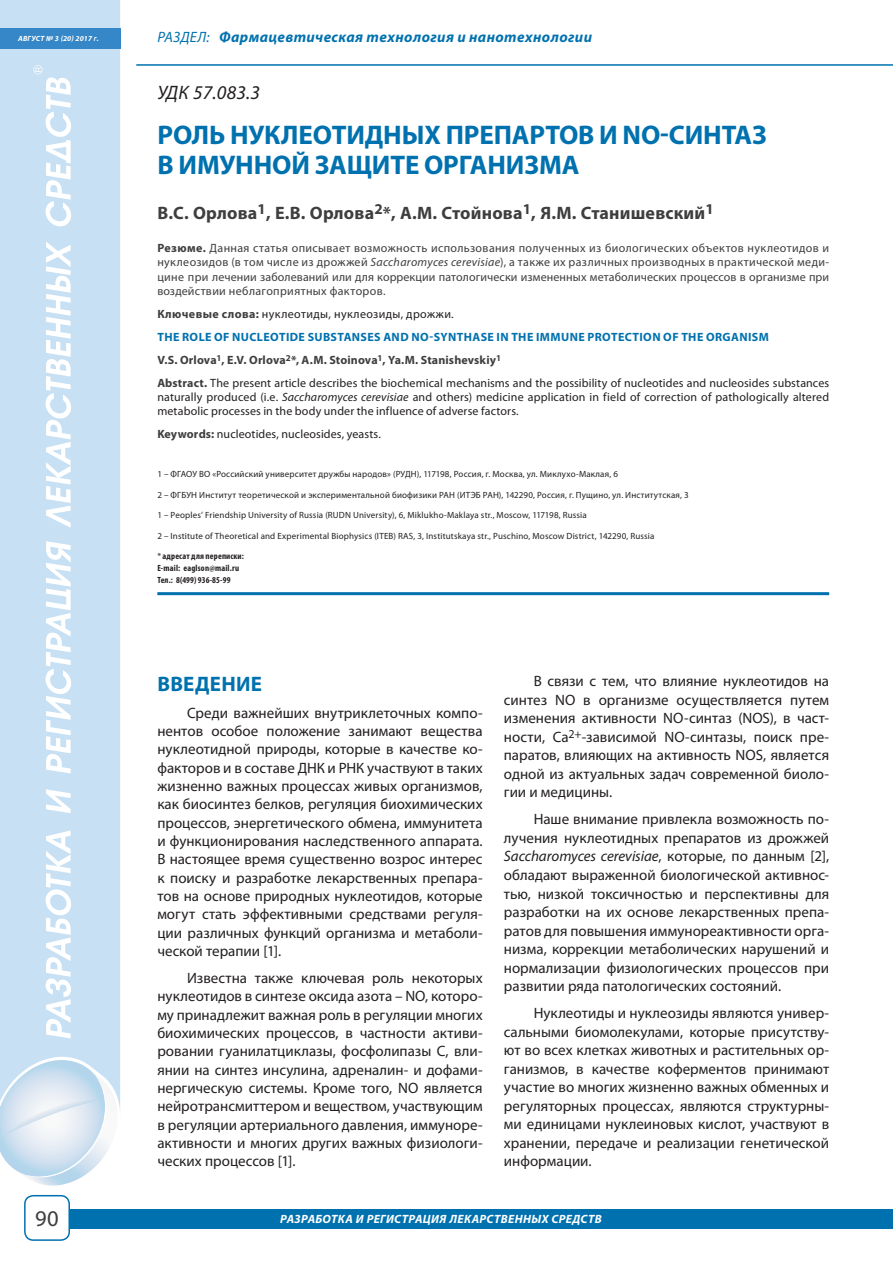
<style>
.page{position:relative;width:893px;height:1263px;background:#fff}
.page>*{position:absolute;margin:0;border:0;box-sizing:border-box;transform-origin:0 0}
.Normal__Web{font:700 27px/30px "Myriad Pro";letter-spacing:-.005em;color:#0071af}
.Заголовок_3_copy{font:22.5px "Myriad Pro";color:#3e3e3f}
.Основной{font:700 21px "Myriad Pro";letter-spacing:.01em;color:#0071af}
.TM_lid{font:italic 19.5px "Myriad Pro";letter-spacing:.01em;color:#231f20}
.TM_lid-2{font:700 18px "Myriad Pro";letter-spacing:.01em;color:#3e3e3f}
.Основной-2{font:15px/18.3px "Myriad Pro";color:#231f20;text-align:justify}
.t1{font:italic 700 15px "Myriad Pro";letter-spacing:.025em;color:#0071af}
.TM_lid-3{font:12px/14.4px "Myriad Pro";letter-spacing:.025em;color:#3e3e3f;text-align:justify}
.TM_lid-4{font:12px/14.4px "Myriad Pro";letter-spacing:.01em;color:#231f20;text-align:justify}
.TM_lid-5{font:700 12px "Myriad Pro";letter-spacing:.03em;color:#0071af}
.TM_lid-6{font:700 12px "Myriad Pro";letter-spacing:.01em;color:#3e3e3f}
.TM_lid-7{font:12px "Myriad Pro";letter-spacing:.03em;color:#231f20}
.t2{font:italic 700 12px "Myriad Pro";letter-spacing:.03em;color:#fff}
.TM_lid-8{font:9px "Myriad Pro";letter-spacing:.015em;color:#231f20}
.TM_lid-9{font:700 condensed 9px "Myriad Pro";letter-spacing:.02em;color:#231f20}
.t3{font:italic 700 7.5px "Myriad Pro";letter-spacing:.03em;color:#fff}
.s1{font-size:6px}
.s2{font-weight:400}
.s3{font-weight:700}
.s4{font-style:italic}
.s5{font-weight:700;color:#3e3e3f}
.s6{font-weight:400;font-stretch:normal}
</style>
<div class="page">
<div style="left:70px;top:1209px;width:823px;height:20px;background:#0071af"></div>
<div style="left:24px;top:1195px;width:46px;height:46px;border:2px solid #0071af;border-radius:9px"></div>
<div style="left:0;top:0;width:120px;height:1109px;background:#c7e0f3"></div>
<svg style="left:46px;top:830px;width:25px;height:208px"></svg>
<svg style="left:46px;top:789px;width:25px;height:24px"></svg>
<svg style="left:46px;top:541px;width:25px;height:232px"></svg>
<svg style="left:46px;top:241px;width:25px;height:287px"></svg>
<svg style="left:0;top:1060px;width:118px;height:125px"></svg>
<svg style="left:33px;top:65px;width:38px;height:161px"></svg>
<div style="left:0;top:28px;width:120px;height:20px;background:#3687c7"></div>
<hr style="left:136px;top:64px;width:757px;height:2px;background:#0071af">
<hr style="left:157px;top:592px;width:672px;height:3px;background:#0071af">
<p class="t3" style="left:18px;top:34px;width:82px">АВГУСТ № 3 (20) 2017 <span class="s1">Г</span>.</p>
<p class="Заголовок_3_copy" style="left:35px;top:1205px;width:25px">90</p>
<p class="t1" style="left:157px;top:28px;width:436px"><span class="s2">РАЗДЕЛ:</span> Фармацевтическая технология и нанотехнологии</p>
<p class="TM_lid" style="left:157px;top:81px;width:104px">УДК 57.083.3</p>
<p class="Normal__Web" style="left:158px;top:119px;width:611px">РОЛЬ НУКЛЕОТИДНЫХ ПРЕПАРТОВ И NO-СИНТАЗ<br>В ИМУННОЙ ЗАЩИТЕ ОРГАНИЗМА</p>
<p class="TM_lid-2" style="left:157px;top:201px;width:558px">В.С. Орлова<sup>1</sup>, Е.В. Орлова<sup>2</sup>*, А.М. Стойнова<sup>1</sup>, Я.М. Станишевский<sup>1</sup></p>
<p class="TM_lid-3" style="left:157px;top:240px;width:673px"><span class="s3">Резюме.</span> Данная статья описывает возможность использования полученных из биологических объектов нуклеотидов и нуклеозидов (в том числе из дрожжей <span class="s4">Saccharomyces cerevisiae</span>), а также их различных производных в практической меди&shy;цине при лечении заболеваний или для коррекции патологически измененных метаболических процессов в организме при воздействии неблагоприятных факторов.</p>
<p class="TM_lid-7" style="left:157px;top:306px;width:298px"><span class="s5">Ключевые слова:</span> нуклеотиды, нуклеозиды, дрожжи.</p>
<p class="TM_lid-5" style="left:157px;top:329px;width:613px">THE ROLE OF NUCLEOTIDE SUBSTANSES AND NO-SYNTHASE IN THE IMMUNE PROTECTION OF THE ORGANISM</p>
<p class="TM_lid-6" style="left:157px;top:352px;width:345px">V.S. Orlova<sup>1</sup>, E.V. Orlova<sup>2</sup>*, A.M. Stoinova<sup>1</sup>, Ya.M. Stanishevskiy<sup>1</sup></p>
<p class="TM_lid-4" style="left:157px;top:375px;width:673px"><span class="s5">Abstract.</span> The present article describes the biochemical mechanisms and the possibility of nucleotides and nucleosides substances naturally produced (i.e. <span class="s4">Saccharomyces cerevisiae</span> and others) medicine application in field of correction of pathologically altered metabolic processes in the body under the influence of adverse factors.</p>
<p class="TM_lid-4" style="left:157px;top:427px;width:225px"><span class="s5">Keywords:</span> nucleotides, nucleosides, yeasts.</p>
<p class="TM_lid-8" style="left:157px;top:468px;width:462px">1 – ФГАОУ ВО «Российский университет дружбы народов» (РУДН), 117198, Россия, г. Москва, ул. Миклухо-Маклая, 6</p>
<p class="TM_lid-8" style="left:157px;top:489px;width:533px">2 – ФГБУН Институт теоретической и экспериментальной биофизики РАН (ИТЭБ РАН), 142290, Россия, г. Пущино, ул. Институтская, 3</p>
<p class="TM_lid-8" style="left:157px;top:509px;width:431px">1 – Peoples’ Friendship University of Russia (RUDN University), 6, Miklukho-Maklaya str., Moscow, 117198, Russia</p>
<p class="TM_lid-8" style="left:157px;top:530px;width:499px">2 – Institute of Theoretical and Experimental Biophysics (ITEB) RAS, 3, Institutskaya str., Puschino, Moscow District, 142290, Russia</p>
<p class="TM_lid-9" style="left:157px;top:550px;width:88px"><span class="s6">*</span> адресат для переписки:</p>
<p class="TM_lid-9" style="left:157px;top:562px;width:83px">E-mail: eaglson@mail.ru</p>
<p class="TM_lid-9" style="left:157px;top:574px;width:75px">Тел.: 8(499) 936-85-99</p>
<p class="Основной" style="left:158px;top:670px;width:106px">ВВЕДЕНИЕ</p>
<p class="Основной-2" style="left:157px;top:703px;width:327px;text-indent:30px">Среди важнейших внутриклеточных компо&shy;нентов особое положение занимают вещества нуклеотидной природы, которые в качестве ко&shy;факторов и в составе ДНК и РНК участвуют в таких жизненно важных процессах живых организмов, как биосинтез белков, регуляция биохимических процессов, энергетического обмена, иммунитета и функционирования наследственного аппарата.<br>В настоящее время существенно возрос интерес к поиску и разработке лекарственных препара&shy;тов на основе природных нуклеотидов, которые могут стать эффективными средствами регуля&shy;ции различных функций организма и метаболи&shy;ческой терапии [1].</p>
<p class="Основной-2" style="left:157px;top:968px;width:327px;text-indent:30px">Известна также ключевая роль некоторых нуклеотидов в синтезе оксида азота – NO, которо&shy;му принадлежит важная роль в регуляции многих биохимических процессов, в частности активи&shy;ровании гуанилатциклазы, фосфолипазы С, вли&shy;янии на синтез инсулина, адреналин- и дофами&shy;нергическую системы. Кроме того, NO является нейротрансмиттером и веществом, участвующим в регуляции артериального давления, иммуноре&shy;активности и многих других важных физиологи&shy;ческих процессов [1].</p>
<p class="Основной-2" style="left:504px;top:672px;width:327px;text-indent:30px">В связи с тем, что влияние нуклеотидов на синтез NO в организме осуществляется путем изменения активности NO-синтаз (NOS), в част&shy;ности, Ca<sup>2+</sup>-зависимой NO-синтазы, поиск пре&shy;паратов, влияющих на активность NOS, является одной из актуальных задач современной биоло&shy;гии и медицины.</p>
<p class="Основной-2" style="left:504px;top:810px;width:327px;text-indent:30px">Наше внимание привлекла возможность по&shy;лучения нуклеотидных препаратов из дрожжей <span class="s4">Saccharomyces cerevisiae</span>, которые, по данным [2], обладают выраженной биологической активнос&shy;тью, низкой токсичностью и перспективны для разработки на их основе лекарственных препа&shy;ратов для повышения иммунореактивности орга&shy;низма, коррекции метаболических нарушений и нормализации физиологических процессов при развитии ряда патологических состояний.</p>
<p class="Основной-2" style="left:504px;top:1004px;width:327px;text-indent:30px">Нуклеотиды и нуклеозиды являются универ&shy;сальными биомолекулами, которые присутству&shy;ют во всех клетках животных и растительных ор&shy;ганизмов, в качестве коферментов принимают участие во многих жизненно важных обменных и регуляторных процессах, являются структурны&shy;ми единицами нуклеиновых кислот, участвуют в хранении, передаче и реализации генетической информации.</p>
<p class="t2" style="left:280px;top:1211px;width:323px">РАЗРАБОТКА И РЕГИСТРАЦИЯ ЛЕКАРСТВЕННЫХ СРЕДСТВ</p>
</div>
